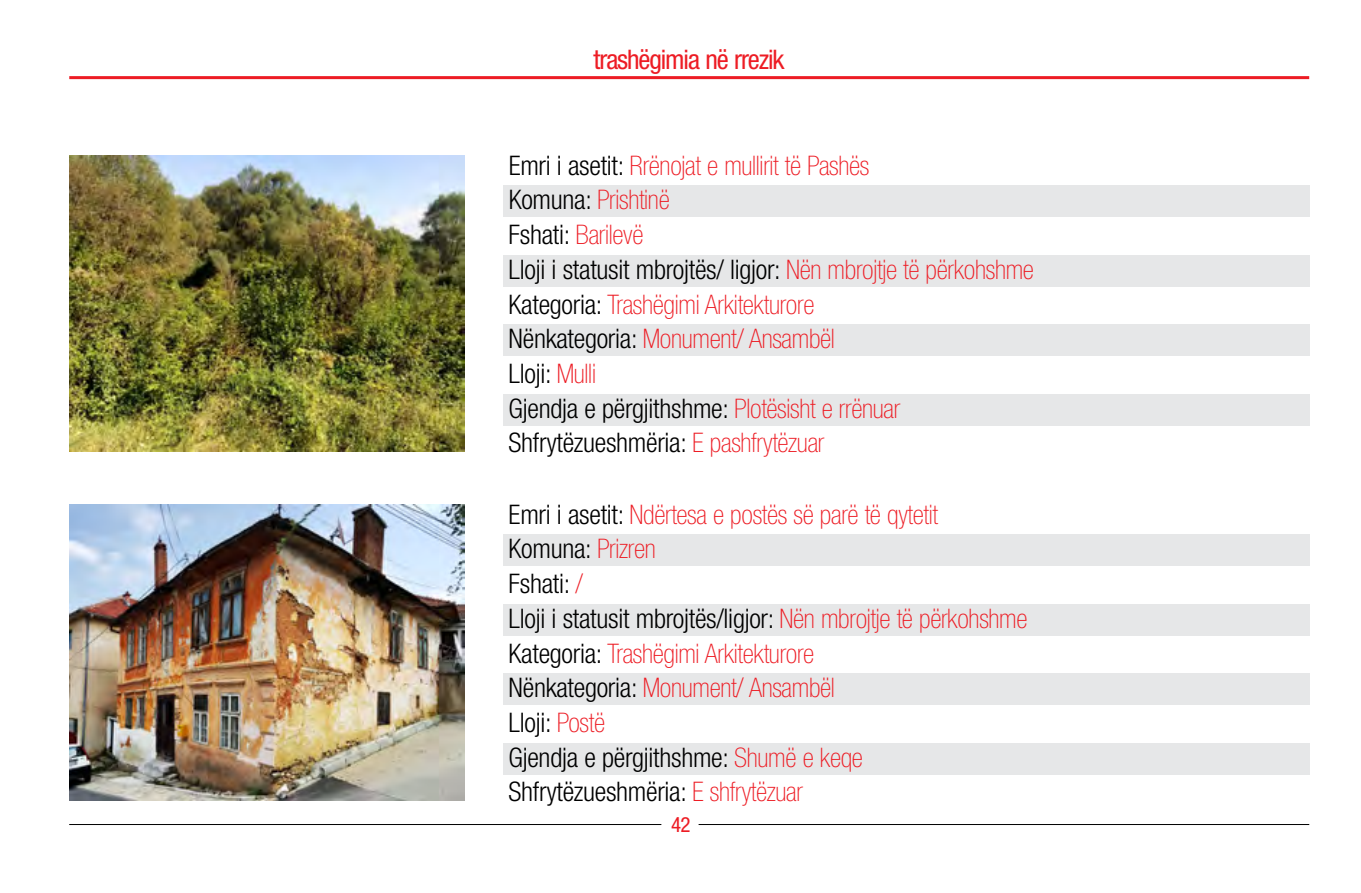
<style>
.page{position:relative;width:1361px;height:893px;background:#fff}
.page>*{position:absolute;margin:0;border:0;box-sizing:border-box;transform-origin:0 0}
.t1{font:100 condensed 27px/34.8px "Helvetica Neue LT Std";letter-spacing:-.01em;color:#ed1c24}
.t2{font:condensed 27px "Helvetica Neue LT Std";letter-spacing:-.04em;color:#ed1c24}
.t3{font:condensed 21px "Helvetica Neue LT Std";color:#ed1c24}
.s1{font-weight:300;color:#000}
</style>
<div class="page">
<hr style="left:69px;top:76px;width:1240px;height:3px;background:#ed1c24">
<div style="left:503px;top:743px;width:806px;height:32px;background:#e6e7e8"></div>
<div style="left:503px;top:673px;width:806px;height:32px;background:#e6e7e8"></div>
<div style="left:503px;top:534px;width:806px;height:32px;background:#e6e7e8"></div>
<div style="left:503px;top:604px;width:806px;height:32px;background:#e6e7e8"></div>
<img style="left:69px;top:504px;width:395px;height:297px">
<div style="left:503px;top:394px;width:806px;height:32px;background:#e6e7e8"></div>
<div style="left:503px;top:324px;width:806px;height:32px;background:#e6e7e8"></div>
<div style="left:503px;top:185px;width:806px;height:32px;background:#e6e7e8"></div>
<div style="left:503px;top:255px;width:806px;height:32px;background:#e6e7e8"></div>
<img style="left:69px;top:155px;width:395px;height:296px">
<hr style="left:69px;top:824px;width:592px;height:1px;background:#000">
<hr style="left:698px;top:824px;width:611px;height:1px;background:#000">
<p class="t2" style="left:593px;top:49px;width:192px">trashëgimia në rrezik</p>
<p class="t1" style="left:508px;top:152px;width:527px"><span class="s1">Emri i asetit:</span> Rrënojat e mullirit të Pashës<br><span class="s1">Komuna:</span> Prishtinë<br><span class="s1">Fshati:</span> Barilevë<br><span class="s1">Lloji i statusit mbrojtës/ ligjor:</span> Nën mbrojtje të përkohshme <span class="s1">Kategoria:</span> Trashëgimi Arkitekturore<br><span class="s1">Nënkategoria:</span> Monument/ Ansambël<br><span class="s1">Lloji:</span> Mulli<br><span class="s1">Gjendja e përgjithshme:</span> Plotësisht e rrënuar <span class="s1">Shfrytëzueshmëria:</span> E pashfrytëzuar</p>
<p class="t1" style="left:508px;top:501px;width:520px"><span class="s1">Emri i asetit:</span> Ndërtesa e postës së parë të qytetit <span class="s1">Komuna:</span> Prizren<br><span class="s1">Fshati:</span> /<br><span class="s1">Lloji i statusit mbrojtës/ligjor:</span> Nën mbrojtje të përkohshme <span class="s1">Kategoria:</span> Trashëgimi Arkitekturore<br><span class="s1">Nënkategoria:</span> Monument/ Ansambël<br><span class="s1">Lloji:</span> Postë<br><span class="s1">Gjendja e përgjithshme:</span> Shumë e keqe <span class="s1">Shfrytëzueshmëria:</span> E shfrytëzuar</p>
<p class="t3" style="left:671px;top:817px;width:21px">42</p>
</div>
